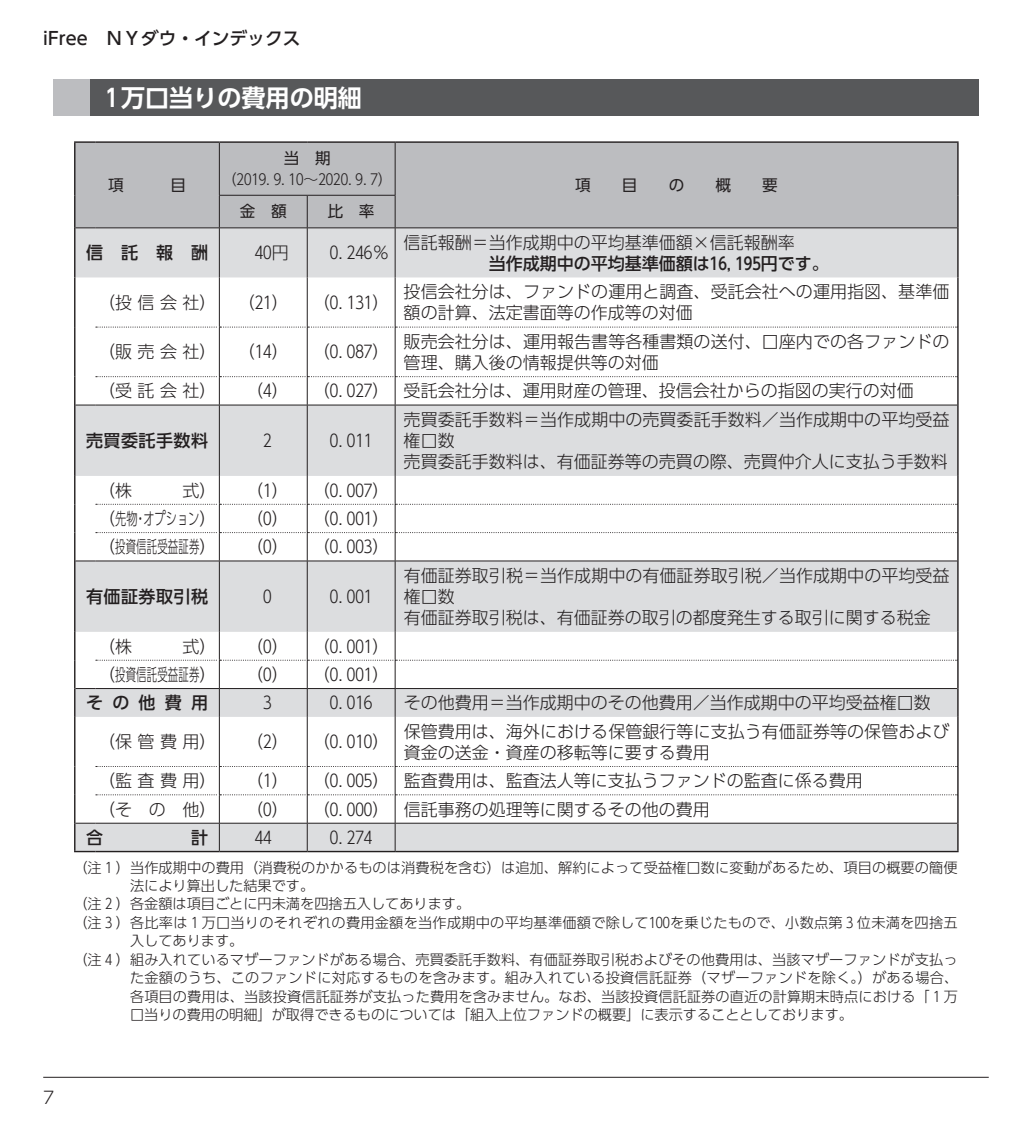
<style>
.page{position:relative;width:1032px;height:1134px;background:#fff}
.page>*{position:absolute;margin:0;border:0;box-sizing:border-box;transform-origin:0 0}
.t1{font:700 24px "UD Shin Go Pro De";color:#fff}
.t2{font:500 17.8px "UD Shin Go Pro";color:#231f20}
.t3{font:300 17px/21.2px "UD Shin Go Pro";color:#231f20}
.t4{font:500 17px "UD Shin Go Pro";letter-spacing:.03em;color:#231f20}
.t5{font:300 17px "UD Shin Go Pro";letter-spacing:.02em;color:#231f20}
.t6{font:15.6px "UD Shin Go Pro";color:#231f20}
.t7{font:300 14.8px "UD Shin Go Pro";color:#231f20}
.t8{font:300 14.2px "UD Shin Go Pro";letter-spacing:.005em;color:#231f20}
.s1{font-weight:500}
</style>
<div class="page">
<hr style="left:43px;top:1077px;width:946px;height:1px;background:#231f20">
<div style="left:54px;top:79px;width:924px;height:37px;background:#57585a"></div>
<div style="left:54px;top:79px;width:36px;height:37px;background:#bcbdc0"></div>
<div style="left:75px;top:143px;width:882px;height:84px;background:#bcbdc0"></div>
<svg style="left:75px;top:228px;width:882px;height:538px"></svg>
<div style="left:75px;top:406px;width:882px;height:226px;background:#dcdddf"></div>
<hr style="left:74px;top:141px;width:21px;height:2px;background:#231f20">
<hr style="left:74px;top:143px;width:1px;height:52px;background:#231f20">
<hr style="left:95px;top:141px;width:124px;height:2px;background:#231f20">
<hr style="left:74px;top:195px;width:1px;height:33px;background:#231f20">
<hr style="left:219px;top:141px;width:88px;height:2px;background:#231f20">
<hr style="left:307px;top:141px;width:88px;height:2px;background:#231f20">
<hr style="left:395px;top:141px;width:563px;height:2px;background:#231f20">
<hr style="left:957px;top:143px;width:1px;height:52px;background:#231f20">
<hr style="left:957px;top:195px;width:1px;height:33px;background:#231f20">
<hr style="left:74px;top:228px;width:1px;height:49px;background:#231f20">
<hr style="left:957px;top:228px;width:1px;height:49px;background:#231f20">
<hr style="left:74px;top:277px;width:1px;height:50px;background:#231f20">
<hr style="left:957px;top:277px;width:1px;height:50px;background:#231f20">
<hr style="left:74px;top:327px;width:1px;height:50px;background:#231f20">
<hr style="left:957px;top:327px;width:1px;height:50px;background:#231f20">
<hr style="left:74px;top:405px;width:1px;height:71px;background:#231f20">
<hr style="left:957px;top:405px;width:1px;height:71px;background:#231f20">
<hr style="left:74px;top:561px;width:1px;height:71px;background:#231f20">
<hr style="left:957px;top:561px;width:1px;height:71px;background:#231f20">
<hr style="left:74px;top:717px;width:1px;height:49px;background:#231f20">
<hr style="left:957px;top:717px;width:1px;height:49px;background:#231f20">
<hr style="left:219px;top:143px;width:1px;height:52px;background:#231f20">
<hr style="left:395px;top:143px;width:1px;height:52px;background:#231f20">
<hr style="left:219px;top:196px;width:1px;height:32px;background:#231f20">
<hr style="left:307px;top:196px;width:1px;height:32px;background:#231f20">
<hr style="left:395px;top:196px;width:1px;height:32px;background:#231f20">
<hr style="left:219px;top:228px;width:1px;height:49px;background:#231f20">
<hr style="left:307px;top:228px;width:1px;height:49px;background:#231f20">
<hr style="left:395px;top:228px;width:1px;height:49px;background:#231f20">
<hr style="left:219px;top:277px;width:1px;height:50px;background:#231f20">
<hr style="left:307px;top:277px;width:1px;height:50px;background:#231f20">
<hr style="left:395px;top:277px;width:1px;height:50px;background:#231f20">
<hr style="left:219px;top:328px;width:1px;height:48px;background:#231f20">
<hr style="left:307px;top:328px;width:1px;height:48px;background:#231f20">
<hr style="left:395px;top:328px;width:1px;height:48px;background:#231f20">
<hr style="left:219px;top:405px;width:1px;height:71px;background:#231f20">
<hr style="left:307px;top:405px;width:1px;height:71px;background:#231f20">
<hr style="left:395px;top:405px;width:1px;height:71px;background:#231f20">
<hr style="left:219px;top:561px;width:1px;height:71px;background:#231f20">
<hr style="left:307px;top:561px;width:1px;height:71px;background:#231f20">
<hr style="left:395px;top:561px;width:1px;height:71px;background:#231f20">
<hr style="left:219px;top:717px;width:1px;height:49px;background:#231f20">
<hr style="left:307px;top:717px;width:1px;height:49px;background:#231f20">
<hr style="left:395px;top:717px;width:1px;height:49px;background:#231f20">
<hr style="left:219px;top:195px;width:88px;height:1px;background:#231f20">
<hr style="left:307px;top:195px;width:88px;height:1px;background:#231f20">
<svg style="left:75px;top:227px;width:20px;height:1px"></svg>
<hr style="left:95px;top:227px;width:124px;height:1px;background:#231f20">
<hr style="left:219px;top:227px;width:88px;height:1px;background:#231f20">
<hr style="left:307px;top:227px;width:88px;height:1px;background:#231f20">
<hr style="left:395px;top:227px;width:562px;height:1px;background:#231f20">
<svg style="left:96px;top:327px;width:862px;height:1px"></svg>
<svg style="left:74px;top:376px;width:884px;height:30px"></svg>
<svg style="left:74px;top:476px;width:884px;height:86px"></svg>
<svg style="left:74px;top:632px;width:884px;height:85px"></svg>
<svg style="left:74px;top:766px;width:884px;height:86px"></svg>
<hr style="left:95px;top:851px;width:124px;height:1px;background:#231f20">
<hr style="left:219px;top:851px;width:88px;height:1px;background:#231f20">
<hr style="left:307px;top:851px;width:88px;height:1px;background:#231f20">
<hr style="left:395px;top:851px;width:563px;height:1px;background:#231f20">
<p class="t2" style="left:43px;top:24px;width:259px">iFree　ＮＹダウ・インデックス</p>
<h1 class="t1" style="left:106px;top:78px;width:258px">1万口当りの費用の明細</h1>
<p class="t6" style="left:284px;top:146px;width:48px">当　期</p>
<p class="t7" style="left:222px;top:167px;width:173px">（2019. 9. 10～2020. 9. 7）</p>
<p class="t6" style="left:240px;top:199px;width:48px">金　額</p>
<p class="t6" style="left:328px;top:199px;width:48px">比　率</p>
<p class="t4" style="left:86px;top:239px;width:123px">信託報酬</p>
<p class="t3" style="left:255px;top:241px;width:36px">40円</p>
<p class="t3" style="left:330px;top:241px;width:61px">0. 246％</p>
<p class="t3" style="left:404px;top:231px;width:427px">信託報酬＝当作成期中の平均基準価額×信託報酬率<br>　　　　　<span class="s1">当作成期中の平均基準価額は16, 195円です。</span></p>
<p class="t3" style="left:98px;top:291px;width:120px">（投信会社）</p>
<p class="t3" style="left:238px;top:291px;width:53px">（21）</p>
<p class="t3" style="left:313px;top:291px;width:78px">（0. 131）</p>
<p class="t3" style="left:404px;top:280px;width:547px">投信会社分は、ファンドの運用と調査、受託会社への運用指図、基準価額の計算、法定書面等の作成等の対価</p>
<p class="t3" style="left:98px;top:341px;width:120px">（販売会社）</p>
<p class="t3" style="left:238px;top:341px;width:53px">（14）</p>
<p class="t3" style="left:313px;top:341px;width:78px">（0. 087）</p>
<p class="t3" style="left:404px;top:330px;width:547px">販売会社分は、運用報告書等各種書類の送付、口座内での各ファンドの管理、購入後の情報提供等の対価</p>
<p class="t3" style="left:98px;top:380px;width:120px">（受託会社）</p>
<p class="t3" style="left:246px;top:380px;width:44px">（4）</p>
<p class="t3" style="left:313px;top:380px;width:602px">（0. 027） 受託会社分は、運用財産の管理、投信会社からの指図の実行の対価</p>
<p class="t4" style="left:86px;top:427px;width:123px">売買委託手数料</p>
<p class="t3" style="left:263px;top:429px;width:10px">2</p>
<p class="t3" style="left:330px;top:429px;width:44px">0. 011</p>
<p class="t3" style="left:404px;top:408px;width:547px">売買委託手数料＝当作成期中の売買委託手数料／当作成期中の平均受益権口数<br>売買委託手数料は、有価証券等の売買の際、売買仲介人に支払う手数料</p>
<p class="t3" style="left:98px;top:479px;width:36px">（株</p>
<p class="t3" style="left:182px;top:479px;width:36px">式）</p>
<p class="t3" style="left:246px;top:479px;width:44px">（1）</p>
<p class="t3" style="left:313px;top:479px;width:78px">（0. 007）</p>
<p class="t3" style="left:98px;top:507px;width:120px">（先物・オプション）</p>
<p class="t3" style="left:246px;top:507px;width:44px">（0）</p>
<p class="t3" style="left:313px;top:507px;width:78px">（0. 001）</p>
<p class="t5" style="left:98px;top:533px;width:120px">（投資信託受益証券）</p>
<p class="t3" style="left:246px;top:536px;width:44px">（0）</p>
<p class="t3" style="left:313px;top:536px;width:78px">（0. 003）</p>
<p class="t4" style="left:86px;top:583px;width:123px">有価証券取引税</p>
<p class="t3" style="left:263px;top:585px;width:10px">0</p>
<p class="t3" style="left:330px;top:585px;width:44px">0. 001</p>
<p class="t3" style="left:404px;top:564px;width:547px">有価証券取引税＝当作成期中の有価証券取引税／当作成期中の平均受益権口数<br>有価証券取引税は、有価証券の取引の都度発生する取引に関する税金</p>
<p class="t3" style="left:43px;top:1086px;width:13px">7</p>
<p class="t3" style="left:98px;top:635px;width:36px">（株</p>
<p class="t3" style="left:183px;top:635px;width:36px">式）</p>
<p class="t3" style="left:246px;top:635px;width:44px">（0）</p>
<p class="t3" style="left:313px;top:635px;width:78px">（0. 001）</p>
<p class="t5" style="left:98px;top:661px;width:120px">（投資信託受益証券）</p>
<p class="t3" style="left:246px;top:663px;width:44px">（0）</p>
<p class="t3" style="left:313px;top:663px;width:78px">（0. 001）</p>
<p class="t4" style="left:86px;top:689px;width:123px">その他費用</p>
<p class="t3" style="left:263px;top:691px;width:10px">3</p>
<p class="t3" style="left:330px;top:691px;width:44px">0. 016</p>
<p class="t3" style="left:404px;top:691px;width:529px">その他費用＝当作成期中のその他費用／当作成期中の平均受益権口数</p>
<p class="t3" style="left:98px;top:730px;width:120px">（保管費用）</p>
<p class="t3" style="left:246px;top:730px;width:44px">（2）</p>
<p class="t3" style="left:313px;top:730px;width:78px">（0. 010）</p>
<p class="t3" style="left:404px;top:720px;width:547px">保管費用は、海外における保管銀行等に支払う有価証券等の保管および資金の送金・資産の移転等に要する費用</p>
<p class="t3" style="left:98px;top:769px;width:120px">（監査費用）</p>
<p class="t3" style="left:246px;top:769px;width:44px">（1）</p>
<p class="t3" style="left:313px;top:769px;width:551px">（0. 005） 監査費用は、監査法人等に支払うファンドの監査に係る費用</p>
<p class="t3" style="left:98px;top:798px;width:120px">（そ の 他）</p>
<p class="t3" style="left:246px;top:798px;width:44px">（0）</p>
<p class="t3" style="left:313px;top:798px;width:398px">（0. 000） 信託事務の処理等に関するその他の費用</p>
<p class="t3" style="left:255px;top:826px;width:19px">44</p>
<p class="t3" style="left:330px;top:826px;width:44px">0. 274</p>
<p class="t8" style="left:73px;top:856px;width:886px">（注 1 ）当作成期中の費用（消費税のかかるものは消費税を含む）は追加、解約によって受益権口数に変動があるため、項目の概要の簡便</p>
<p class="t8" style="left:130px;top:874px;width:186px">法により算出した結果です。</p>
<p class="t8" style="left:73px;top:892px;width:398px">（注 2 ）各金額は項目ごとに円未満を四捨五入してあります。</p>
<p class="t8" style="left:73px;top:911px;width:886px">（注 3 ）各比率は 1 万口当りのそれぞれの費用金額を当作成期中の平均基準価額で除して100を乗じたもので、小数点第 3 位未満を四捨五</p>
<p class="t8" style="left:130px;top:929px;width:115px">入してあります。</p>
<p class="t8" style="left:73px;top:948px;width:886px">（注 4 ）組み入れているマザーファンドがある場合、売買委託手数料、有価証券取引税およびその他費用は、当該マザーファンドが支払っ</p>
<p class="t8" style="left:130px;top:966px;width:829px">た金額のうち、このファンドに対応するものを含みます。組み入れている投資信託証券（マザーファンドを除く。）がある場合、</p>
<p class="t8" style="left:130px;top:985px;width:829px">各項目の費用は、当該投資信託証券が支払った費用を含みません。なお、当該投資信託証券の直近の計算期末時点における「 1 万</p>
<p class="t8" style="left:130px;top:1003px;width:724px">口当りの費用の明細」が取得できるものについては「組入上位ファンドの概要」に表示することとしております。</p>
</div>
